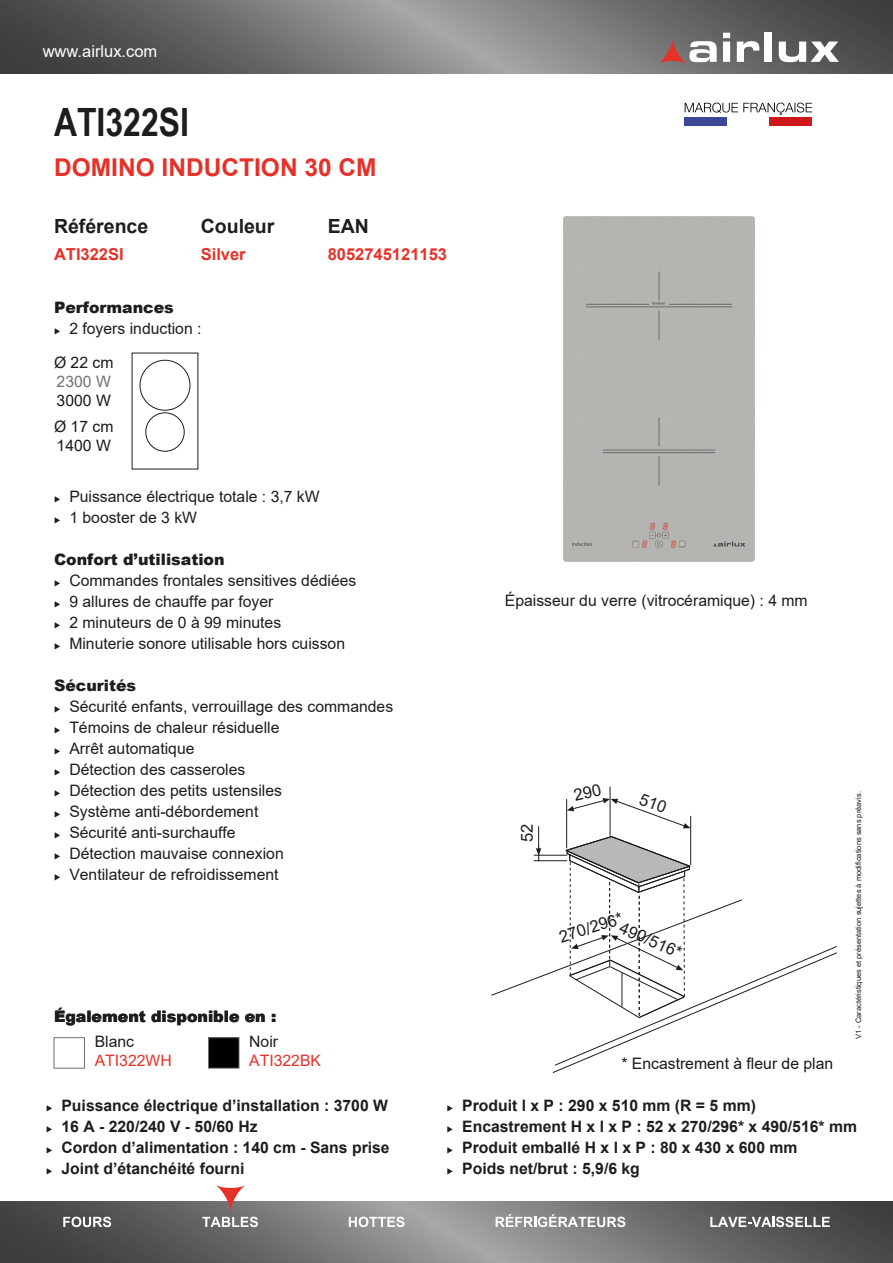
<style>
.page{position:relative;width:893px;height:1263px;background:#fff}
.page>*{position:absolute;margin:0;border:0;box-sizing:border-box;transform-origin:0 0}
.t1{font:700 39px "Arial Narrow";color:#1d1d1b}
.t2{font:700 24.45px "Arial";color:#e63128}
.t3{font:700 19.5px "Arial";color:#1d1d1b}
.t4{font:700 16.5px "Arial";color:#e63128}
.t5{font:16.5px "Arial";color:#1d1d1b}
.t6{font:16.5px "Arial";color:#fff}
.t7{font:15.75px "Arial";color:#1d1d1b}
.t8{font:700 15.75px "Arial";color:#1d1d1b}
.t9{font:900 15.75px "Arial";color:#1d1d1b}
.t10{font:15.75px "Arial";color:#1d1718}
.t11{font:15.75px/26px "Arial";color:#1e181a}
.t12{font:15.75px "Arial";color:#e63328}
.t13{font:15.75px "Arial";color:#1d1e1c}
.t14{font:15.75px "Arial";color:#727173}
.t15{font:7.5px "Arial";color:#1d1718}
.s1{color:#1d1e1c}
</style>
<div class="page">
<svg style="left:491px;top:899px;width:346px;height:174px"></svg>
<hr style="left:566px;top:799px;width:1px;height:49px;background:#1d1d1b">
<hr style="left:610px;top:787px;width:1px;height:48px;background:#1d1d1b">
<hr style="left:690px;top:816px;width:1px;height:49px;background:#1d1d1b">
<hr style="left:534px;top:855px;width:33px;height:1px;background:#1d1d1b">
<hr style="left:534px;top:860px;width:33px;height:1px;background:#1d1d1b">
<svg style="left:565px;top:836px;width:127px;height:182px"></svg>
<svg style="left:536px;top:826px;width:5px;height:35px"></svg>
<div style="left:140px;top:360px;width:50px;height:51px;border:1px solid #1d1d1b;border-radius:50%"></div>
<div style="left:145px;top:412px;width:40px;height:40px;border:1px solid #1d1d1b;border-radius:50%"></div>
<div style="left:563px;top:217px;width:191px;height:345px;background:#b5b4b0"></div>
<div style="left:54px;top:1037px;width:31px;height:31px;border:1px solid #727073"></div>
<div style="left:209px;top:1038px;width:30px;height:30px;background:#000"></div>
<div style="left:208px;top:1037px;width:31px;height:31px;border:1px solid #727073"></div>
<svg style="left:0;top:1202px;width:893px;height:61px;background:#6d6c6c"></svg>
<svg style="left:496px;top:1214px;width:129px;height:13px"></svg>
<svg style="left:349px;top:1217px;width:56px;height:10px"></svg>
<svg style="left:202px;top:1217px;width:56px;height:10px"></svg>
<svg style="left:63px;top:1217px;width:48px;height:10px"></svg>
<svg style="left:710px;top:1217px;width:120px;height:10px"></svg>
<svg style="left:215px;top:1185px;width:31px;height:26px"></svg>
<svg style="left:685px;top:103px;width:127px;height:12px"></svg>
<div style="left:685px;top:117px;width:42px;height:8px;background:#3e4898"></div>
<div style="left:770px;top:117px;width:42px;height:8px;background:#cd171a"></div>
<svg style="left:0;top:0;width:893px;height:74px;background:#6e6e6e"></svg>
<svg style="left:779px;top:42px;width:60px;height:20px"></svg>
<svg style="left:737px;top:41px;width:22px;height:21px"></svg>
<div style="left:765px;top:33px;width:7px;height:29px;background:#fff"></div>
<svg style="left:723px;top:33px;width:7px;height:29px"></svg>
<svg style="left:658px;top:39px;width:59px;height:25px"></svg>
<svg style="left:567px;top:786px;width:123px;height:42px"></svg>
<p class="t6" style="left:43px;top:45px;width:116px">www.airlux.com</p>
<h1 class="t1" style="left:54px;top:100px;width:137px">ATI322SI</h1>
<h2 class="t2" style="left:54px;top:158px;width:324px">DOMINO INDUCTION 30 CM</h2>
<p class="t3" style="left:54px;top:219px;width:96px">Référence</p>
<p class="t3" style="left:201px;top:219px;width:75px">Couleur</p>
<p class="t3" style="left:328px;top:219px;width:43px">EAN</p>
<p class="t4" style="left:54px;top:248px;width:71px">ATI322SI</p>
<p class="t4" style="left:201px;top:248px;width:46px">Silver</p>
<p class="t4" style="left:328px;top:248px;width:121px">8052745121153</p>
<p class="t9" style="left:54px;top:301px;width:121px">Performances</p>
<p class="t7" style="left:54px;top:322px;width:149px"><span class="s1">◆</span> 2 foyers induction :</p>
<p class="t11" style="left:54px;top:351px;width:61px">Ø 22 cm</p>
<p class="t14" style="left:57px;top:375px;width:56px">2300 W</p>
<p class="t11" style="left:54px;top:389px;width:61px">3000 W<br>Ø 17 cm</p>
<p class="t11" style="left:57px;top:434px;width:56px">1400 W</p>
<p class="t7" style="left:54px;top:490px;width:267px"><span class="s1">◆</span> Puissance électrique totale : 3,7 kW</p>
<p class="t7" style="left:54px;top:511px;width:145px"><span class="s1">◆</span> 1 booster de 3 kW</p>
<p class="t9" style="left:54px;top:553px;width:172px">Confort d’utilisation</p>
<p class="t7" style="left:54px;top:574px;width:304px"><span class="s1">◆</span> Commandes frontales sensitives dédiées</p>
<p class="t7" style="left:54px;top:595px;width:221px"><span class="s1">◆</span> 9 allures de chauffe par foyer</p>
<p class="t7" style="left:54px;top:616px;width:229px"><span class="s1">◆</span> 2 minuteurs de 0 à 99 minutes</p>
<p class="t7" style="left:54px;top:637px;width:293px"><span class="s1">◆</span> Minuterie sonore utilisable hors cuisson</p>
<p class="t9" style="left:54px;top:679px;width:84px">Sécurités</p>
<p class="t7" style="left:54px;top:700px;width:341px"><span class="s1">◆</span> Sécurité enfants, verrouillage des commandes</p>
<p class="t7" style="left:54px;top:721px;width:227px"><span class="s1">◆</span> Témoins de chaleur résiduelle</p>
<p class="t7" style="left:54px;top:742px;width:142px"><span class="s1">◆</span> Arrêt automatique</p>
<p class="t7" style="left:54px;top:763px;width:193px"><span class="s1">◆</span> Détection des casseroles</p>
<p class="t7" style="left:54px;top:784px;width:230px"><span class="s1">◆</span> Détection des petits ustensiles</p>
<p class="t7" style="left:54px;top:805px;width:206px"><span class="s1">◆</span> Système anti-débordement</p>
<p class="t7" style="left:54px;top:826px;width:183px"><span class="s1">◆</span> Sécurité anti-surchauffe</p>
<p class="t7" style="left:54px;top:847px;width:231px"><span class="s1">◆</span> Détection mauvaise connexion</p>
<p class="t7" style="left:54px;top:868px;width:226px"><span class="s1">◆</span> Ventilateur de refroidissement</p>
<p class="t9" style="left:54px;top:1010px;width:224px">Également disponible en :</p>
<p class="t13" style="left:95px;top:1035px;width:41px">Blanc</p>
<p class="t12" style="left:95px;top:1054px;width:79px">ATI322WH</p>
<p class="t13" style="left:249px;top:1035px;width:30px">Noir</p>
<p class="t12" style="left:249px;top:1054px;width:73px">ATI322BK</p>
<p class="t8" style="left:46px;top:1099px;width:343px"><span class="s1">◆</span> Puissance électrique d’installation : 3700 W</p>
<p class="t8" style="left:46px;top:1120px;width:213px"><span class="s1">◆</span> 16 A - 220/240 V - 50/60 Hz</p>
<p class="t8" style="left:46px;top:1141px;width:345px"><span class="s1">◆</span> Cordon d’alimentation : 140 cm - Sans prise</p>
<p class="t8" style="left:46px;top:1162px;width:200px"><span class="s1">◆</span> Joint d’étanchéité fourni</p>
<p class="t7" style="left:505px;top:595px;width:304px">Épaisseur du verre (vitrocéramique) : 4 mm</p>
<p class="t5" style="left:521px;top:842px;width:20px;rotate:-90deg">52</p>
<p class="t5" style="left:558px;top:931px;width:68px;rotate:-18deg">270/296*</p>
<p class="t5" style="left:623px;top:921px;width:68px;rotate:24deg">490/516*</p>
<p class="t10" style="left:621px;top:1057px;width:213px">* Encastrement à fleur de plan</p>
<p class="t15" style="left:856px;top:1039px;width:250px;rotate:-90deg">V1 - Caractéristiques et présentation sujettes à modifications sans préavis.</p>
<p class="t8" style="left:447px;top:1099px;width:311px"><span class="s1">◆</span> Produit l x P : 290 x 510 mm (R = 5 mm)</p>
<p class="t8" style="left:447px;top:1120px;width:412px"><span class="s1">◆</span> Encastrement H x l x P : 52 x 270/296* x 490/516* mm</p>
<p class="t8" style="left:447px;top:1141px;width:352px"><span class="s1">◆</span> Produit emballé H x l x P : 80 x 430 x 600 mm</p>
<p class="t8" style="left:447px;top:1162px;width:195px"><span class="s1">◆</span> Poids net/brut : 5,9/6 kg</p>
</div>
